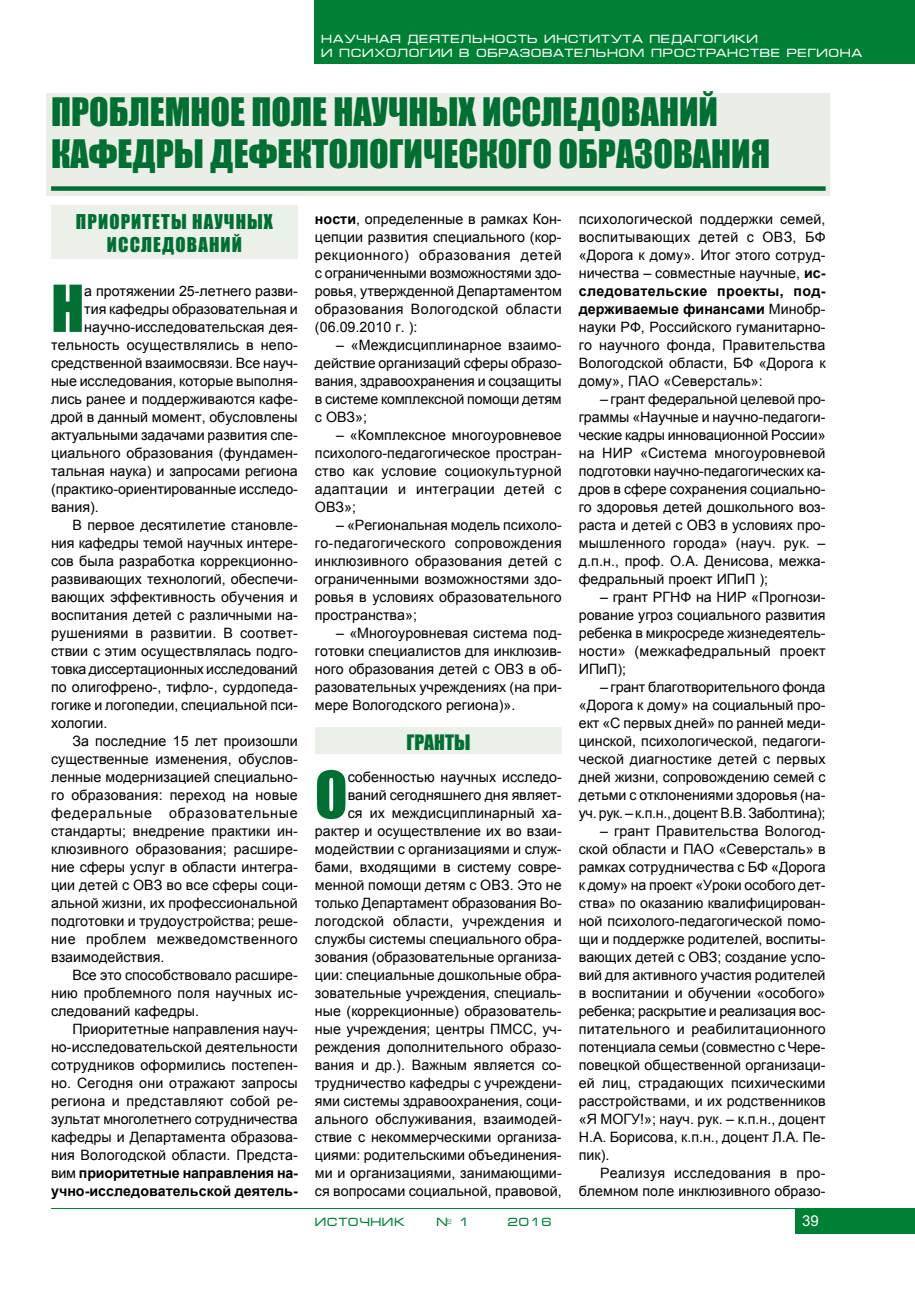
<style>
.page{position:relative;width:915px;height:1306px;background:#fff}
.page>*{position:absolute;margin:0;border:0;box-sizing:border-box;transform-origin:0 0}
.t1{font:59.85px "Impact";color:#006f31}
.t2{font:36px/42px "Impact";color:#006f31}
.t3{font:19.5px "Impact";color:#006f31}
.t4{font:18.75px/22.5px "Impact";letter-spacing:.06em;color:#006f31;text-align:center}
.t5{font:15px "Arial";color:#fff}
.t6{font:14.25px/18px "Arial";letter-spacing:.005em;color:#000;text-align:justify}
.t7{font:700 14.25px "Arial";letter-spacing:-.015em;color:#000}
.t8{font:14.25px "Arial";letter-spacing:-.015em;color:#000}
.t9{font:14.25px "Arial";letter-spacing:.025em;color:#000}
.t10{font:14.25px "Arial";letter-spacing:.05em;color:#000}
.t11{font:12px/14.4px "Micra";color:#fff}
.t12{font:12px "Micra";color:#008035}
.s1{font-weight:400}
.s2{font-weight:700}
</style>
<div class="page">
<div style="left:795px;top:1208px;width:119px;height:25px;background:#008035"></div>
<div style="left:315px;top:0;width:599px;height:64px;background:#008035"></div>
<hr style="left:51px;top:1208px;width:863px;height:1px;background:#008035">
<div style="left:47px;top:94px;width:782px;height:102px;background:#eaeee7"></div>
<div style="left:51px;top:186px;width:774px;height:5px;background:#006f31"></div>
<div style="left:51px;top:205px;width:247px;height:54px;background:#ebf1e9"></div>
<div style="left:315px;top:727px;width:246px;height:27px;background:#ebf1e9"></div>
<p class="t11" style="left:321px;top:32px;width:542px">научная деятельность института педагогики<br>и психологии в образовательном пространстве региона</p>
<h2 class="t2" style="left:51px;top:90px;width:720px">Проблемное поле научных исследований кафедры дефектологического образования</h2>
<h3 class="t4" style="left:76px;top:210px;width:198px">Приоритеты научных исследований</h3>
<h1 class="t1" style="left:51px;top:262px;width:30px">Н</h1>
<p class="t6" style="left:84px;top:282px;width:215px">а протяжении 25-летнего разви-</p>
<p class="t6" style="left:84px;top:300px;width:215px">тия кафедры образовательная и</p>
<p class="t6" style="left:84px;top:318px;width:215px">научно-исследовательская дея-</p>
<p class="t6" style="left:51px;top:336px;width:248px">тельность осуществлялись в непо-</p>
<p class="t6" style="left:51px;top:354px;width:248px">средственной взаимосвязи. Все науч-</p>
<p class="t6" style="left:51px;top:372px;width:248px">ные исследования, которые выполня-</p>
<p class="t6" style="left:51px;top:390px;width:248px">лись ранее и поддерживаются кафе-</p>
<p class="t6" style="left:51px;top:408px;width:248px">дрой в данный момент, обусловлены</p>
<p class="t6" style="left:51px;top:426px;width:248px">актуальными задачами развития спе-</p>
<p class="t6" style="left:51px;top:444px;width:248px">циального образования (фундамен-</p>
<p class="t6" style="left:51px;top:462px;width:248px">тальная наука) и запросами региона</p>
<p class="t6" style="left:51px;top:480px;width:248px">(практико-ориентированные исследо-</p>
<p class="t6" style="left:51px;top:498px;width:49px">вания).</p>
<p class="t6" style="left:72px;top:516px;width:227px">В первое десятилетие становле-</p>
<p class="t6" style="left:51px;top:534px;width:248px">ния кафедры темой научных интере-</p>
<p class="t6" style="left:51px;top:552px;width:248px">сов была разработка коррекционно-</p>
<p class="t6" style="left:51px;top:570px;width:248px">развивающих технологий, обеспечи-</p>
<p class="t6" style="left:51px;top:588px;width:248px">вающих эффективность обучения и</p>
<p class="t6" style="left:51px;top:606px;width:248px">воспитания детей с различными на-</p>
<p class="t6" style="left:51px;top:624px;width:248px">рушениями в развитии. В соответ-</p>
<p class="t6" style="left:51px;top:642px;width:248px">ствии с этим осуществлялась подго-</p>
<p class="t8" style="left:51px;top:659px;width:248px">товка диссертационных исследований</p>
<p class="t6" style="left:51px;top:678px;width:248px">по олигофрено-, тифло-, сурдопеда-</p>
<p class="t6" style="left:51px;top:696px;width:248px">гогике и логопедии, специальной пси-</p>
<p class="t6" style="left:51px;top:714px;width:58px">хологии.</p>
<p class="t6" style="left:72px;top:732px;width:227px">За последние 15 лет произошли</p>
<p class="t6" style="left:51px;top:750px;width:248px">существенные изменения, обуслов-</p>
<p class="t6" style="left:51px;top:768px;width:248px">ленные модернизацией специально-</p>
<p class="t6" style="left:51px;top:786px;width:248px">го образования: переход на новые</p>
<p class="t10" style="left:51px;top:803px;width:248px">федеральные образовательные</p>
<p class="t6" style="left:51px;top:822px;width:248px">стандарты; внедрение практики ин-</p>
<p class="t6" style="left:51px;top:840px;width:248px">клюзивного образования; расшире-</p>
<p class="t6" style="left:51px;top:858px;width:248px">ние сферы услуг в области интегра-</p>
<p class="t6" style="left:51px;top:876px;width:248px">ции детей с ОВЗ во все сферы соци-</p>
<p class="t6" style="left:51px;top:894px;width:248px">альной жизни, их профессиональной</p>
<p class="t6" style="left:51px;top:912px;width:248px">подготовки и трудоустройства; реше-</p>
<p class="t9" style="left:51px;top:929px;width:248px">ние проблем межведомственного</p>
<p class="t6" style="left:51px;top:948px;width:115px">взаимодействия.</p>
<p class="t6" style="left:72px;top:966px;width:227px">Все это способствовало расшире-</p>
<p class="t6" style="left:51px;top:984px;width:248px">нию проблемного поля научных ис-</p>
<p class="t6" style="left:51px;top:1002px;width:149px">следований кафедры.</p>
<p class="t6" style="left:72px;top:1020px;width:227px">Приоритетные направления науч-</p>
<p class="t6" style="left:51px;top:1038px;width:248px">но-исследовательской деятельности</p>
<p class="t6" style="left:51px;top:1056px;width:248px">сотрудников оформились постепен-</p>
<p class="t6" style="left:51px;top:1074px;width:248px">но. Сегодня они отражают запросы</p>
<p class="t6" style="left:51px;top:1092px;width:248px">региона и представляют собой ре-</p>
<p class="t6" style="left:51px;top:1110px;width:248px">зультат многолетнего сотрудничества</p>
<p class="t6" style="left:51px;top:1128px;width:248px">кафедры и Департамента образова-</p>
<p class="t6" style="left:51px;top:1146px;width:248px">ния Вологодской области. Предста-</p>
<p class="t7" style="left:51px;top:1163px;width:248px"><span class="s1">вим</span> приоритетные направления на-</p>
<p class="t7" style="left:51px;top:1181px;width:248px">учно-исследовательской деятель-</p>
<p class="t6" style="left:315px;top:210px;width:248px"><span class="s2">ности</span>, определенные в рамках Кон&shy;цепции развития специального (кор&shy;рекционного) образования детей с ограниченными возможностями здо&shy;ровья, утвержденной Департаментом образования Вологодской области (06.09.2010 г. ):</p>
<p class="t6" style="left:315px;top:336px;width:248px;text-indent:21px">– «Междисциплинарное взаимо&shy;действие организаций сферы образо&shy;вания, здравоохранения и соцзащиты в системе комплексной помощи детям с ОВЗ»;</p>
<p class="t6" style="left:315px;top:426px;width:248px;text-indent:21px">– «Комплексное многоуровневое психолого-педагогическое простран&shy;ство как условие социокультурной адаптации и интеграции детей с ОВЗ»;</p>
<p class="t6" style="left:315px;top:516px;width:248px;text-indent:21px">– «Региональная модель психоло&shy;го-педагогического сопровождения инклюзивного образования детей с ограниченными возможностями здо&shy;ровья в условиях образовательного пространства»;</p>
<p class="t6" style="left:315px;top:624px;width:248px;text-indent:21px">– «Многоуровневая система под&shy;готовки специалистов для инклюзив&shy;ного образования детей с ОВЗ в об&shy;разовательных учреждениях (на при&shy;мере Вологодского региона)».</p>
<h3 class="t3" style="left:406px;top:726px;width:65px">Гранты</h3>
<h1 class="t1" style="left:315px;top:748px;width:30px">О</h1>
<p class="t6" style="left:315px;top:768px;width:248px;text-align:right">собенностью научных исследо&shy;ваний сегодняшнего дня являет-<br>ся их междисциплинарный ха&shy;рактер и осуществление их во взаи&shy;модействии с организациями и служ&shy;бами, входящими в систему совре&shy;менной помощи детям с ОВЗ. Это не только Департамент образования Во&shy;логодской области, учреждения и службы системы специального обра&shy;зования (образовательные организа&shy;ции: специальные дошкольные обра&shy;зовательные учреждения, специаль&shy;ные (коррекционные) образователь&shy;ные учреждения; центры ПМСС, уч&shy;реждения дополнительного образо&shy;вания и др.). Важным является со&shy;трудничество кафедры с учреждени&shy;ями системы здравоохранения, соци&shy;ального обслуживания, взаимодей&shy;ствие с некоммерческими организа&shy;циями: родительскими объединения&shy;ми и организациями, занимающими&shy;ся вопросами социальной, правовой,</p>
<p class="t12" style="left:315px;top:1215px;width:92px">ИСТОЧНИК</p>
<p class="t12" style="left:436px;top:1215px;width:35px">№ 1</p>
<p class="t12" style="left:507px;top:1215px;width:46px">2016</p>
<p class="t6" style="left:578px;top:210px;width:248px">психологической поддержки семей, воспитывающих детей с ОВЗ, БФ «Дорога к дому». Итог этого сотруд&shy;ничества – совместные научные, <span class="s2">ис&shy;следовательские проекты, под&shy;держиваемые финансами</span> Минобр&shy;науки РФ, Российского гуманитарно&shy;го научного фонда, Правительства Вологодской области, БФ «Дорога к дому», ПАО «Северсталь»:</p>
<p class="t6" style="left:578px;top:390px;width:248px;text-indent:21px">– грант федеральной целевой про&shy;граммы «Научные и научно-педагоги&shy;ческие кадры инновационной России» на НИР «Система многоуровневой подготовки научно-педагогических ка&shy;дров в сфере сохранения социально&shy;го здоровья детей дошкольного воз&shy;раста и детей с ОВЗ в условиях про&shy;мышленного города» (науч. рук. – д.п.н., проф. О.А. Денисова, межка&shy;федральный проект ИПиП );</p>
<p class="t6" style="left:578px;top:588px;width:248px;text-indent:21px">– грант РГНФ на НИР «Прогнози&shy;рование угроз социального развития ребенка в микросреде жизнедеятель&shy;ности» (межкафедральный проект ИПиП);</p>
<p class="t6" style="left:578px;top:678px;width:248px;text-indent:21px">– грант благотворительного фонда «Дорога к дому» на социальный про&shy;ект «С первых дней» по ранней меди&shy;цинской, психологической, педагоги&shy;ческой диагностике детей с первых дней жизни, сопровождению семей с детьми с отклонениями здоровья (на&shy;уч. рук. – к.п.н., доцент В.В. Заболтина);</p>
<p class="t6" style="left:578px;top:822px;width:248px;text-indent:21px">– грант Правительства Вологод&shy;ской области и ПАО «Северсталь» в рамках сотрудничества с БФ «Дорога к дому» на проект «Уроки особого дет&shy;ства» по оказанию квалифицирован&shy;ной психолого-педагогической помо&shy;щи и поддержке родителей, воспиты&shy;вающих детей с ОВЗ; создание усло&shy;вий для активного участия родителей в воспитании и обучении «особого» ребенка; раскрытие и реализация вос&shy;питательного и реабилитационного потенциала семьи (совместно с Чере&shy;повецкой общественной организаци&shy;ей лиц, страдающих психическими расстройствами, и их родственников «Я МОГУ!»; науч. рук. – к.п.н., доцент Н.А. Борисова, к.п.н., доцент Л.А. Пе&shy;пик).</p>
<p class="t6" style="left:578px;top:1164px;width:248px;text-align:right">Реализуя исследования в про&shy;блемном поле инклюзивного образо-</p>
<p class="t5" style="left:801px;top:1211px;width:18px">39</p>
</div>
